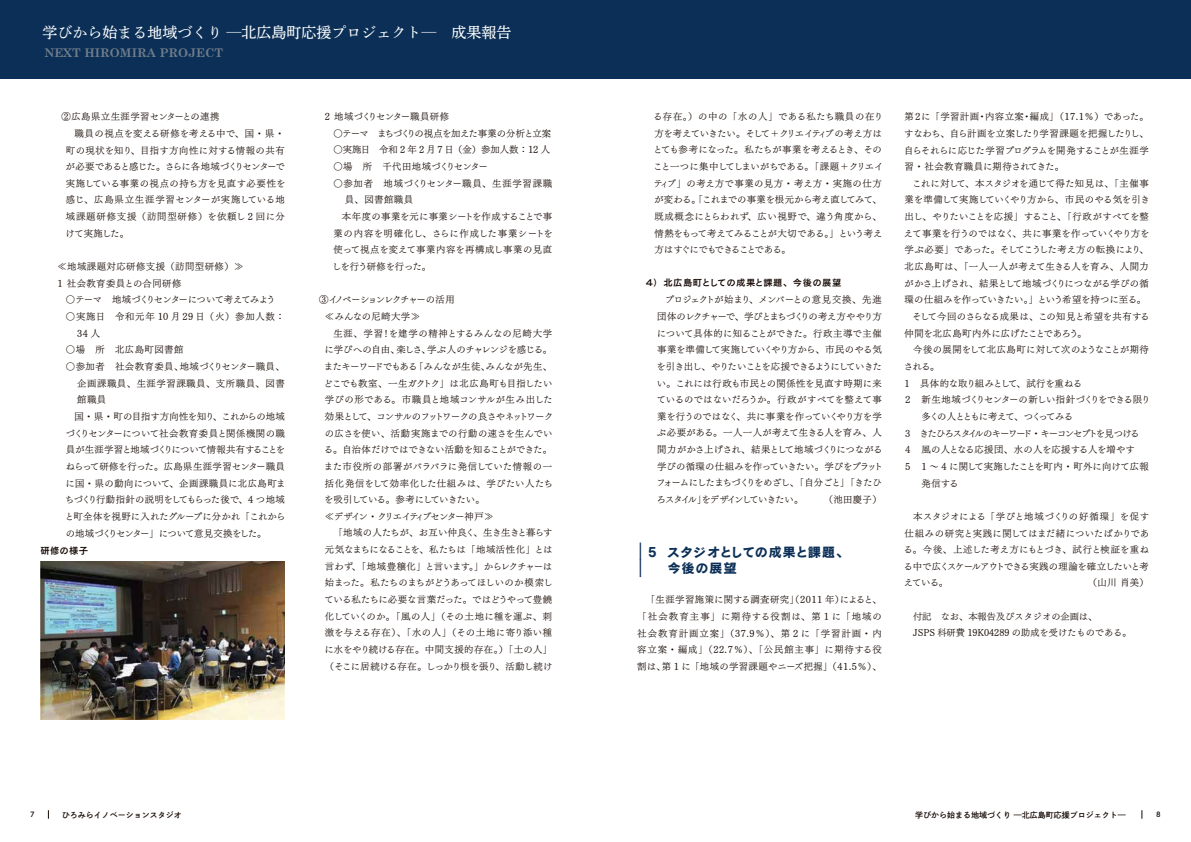
<style>
.page{position:relative;width:1191px;height:842px;background:#fff}
.page>*{position:absolute;margin:0;border:0;box-sizing:border-box;transform-origin:0 0}
.t1{font:15px "FOT DNP Shuei Y Min Std M";color:#fff}
.t2{font:13.5px/16.7px "Cezanne Pro B";letter-spacing:-.005em;color:#0b2f56}
.t3{font:700 12px "Century Schoolbook";color:#9c9fa2}
.t4{font:9.4px/16.7px "UD Mincho Pr 6 L";letter-spacing:-.005em;color:#140700;text-align:justify}
.t5{font:9.4px/16.7px "UD Mincho Pr 6 L";letter-spacing:-.03em;color:#140700}
.t6{font:9.4px/16.7px "UD Mincho Pr 6 L";letter-spacing:.05em;color:#140700}
.t7{font:9.4px/16.7px "UD Mincho Pr 6 L";letter-spacing:-.045em;color:#140700}
.t8{font:9.4px "UD Mincho Pr 6 L";letter-spacing:-.06em;color:#140700}
.t9{font:9.4px "UD Mincho Pr 6 L";letter-spacing:.04em;color:#140700}
.t10{font:9.4px "UD Mincho Pr 6 L";letter-spacing:.08em;color:#140700}
.t11{font:9.4px "UD Mincho Pr 6 L";letter-spacing:.015em;color:#140700}
.t12{font:9.4px "UD Mincho Pr 6 L";letter-spacing:-.035em;color:#140700}
.t13{font:9.4px "UD Mincho Pr 6 L";letter-spacing:-.125em;color:#140700}
.t14{font:9.4px "UD Mincho Pr 6 L";letter-spacing:-.065em;color:#140700}
.t15{font:9.4px "Cezanne Pro DB";letter-spacing:.035em;color:#140700}
.t16{font:9.4px "UD Mincho Pr 6 L";letter-spacing:-.08em;color:#140700}
.t17{font:9.4px "UD Mincho Pr 6 L";letter-spacing:-.025em;color:#140700}
.t18{font:9.4px "UD Mincho Pr 6 L";letter-spacing:-.05em;color:#140700}
.t19{font:9.4px "UD Mincho Pr 6 L";letter-spacing:.045em;color:#140700}
.t20{font:9.4px "UD Mincho Pr 6 L";letter-spacing:.035em;color:#140700}
.t21{font:9.4px "UD Mincho Pr 6 L";letter-spacing:.055em;color:#140700}
.t22{font:9.4px "UD Mincho Pr 6 L";letter-spacing:.09em;color:#140700}
.t23{font:9.4px "UD Mincho Pr 6 L";letter-spacing:.06em;color:#140700}
.t24{font:9.4px "UD Mincho Pr 6 L";letter-spacing:-.11em;color:#140700}
.t25{font:9.2px/16.1px "UD Mincho Pr 6 L";color:#140700}
.t26{font:8px "FOT DNP Shuei Go Gin Std B";color:#140700}
.t27{font:7.1px "FOT DNP Shuei Go Gin Std B";color:#140700}
.s1{font-size:17.5px}
</style>
<div class="page">
<div style="left:0;top:0;width:1191px;height:79px;background:#0b2f56"></div>
<img style="left:40px;top:562px;width:245px;height:157px">
<h1 class="t1" style="left:43px;top:22px;width:470px">学びから始まる地域づくり ̶北広島町応援プロジェクト̶　成果報告</h1>
<p class="t3" style="left:45px;top:45px;width:180px">NEXT HIROMIRA PROJECT</p>
<p class="t6" style="left:52px;top:108px;width:169px">　②広島県立生涯学習センターとの連携</p>
<p class="t11" style="left:74px;top:125px;width:212px">職員の視点を変える研修を考える中で、国・県・</p>
<p class="t9" style="left:66px;top:142px;width:220px">町の現状を知り、目指す方向性に対する情報の共有</p>
<p class="t16" style="left:66px;top:158px;width:221px">が必要であると感じた。さらに各地域づくりセンターで</p>
<p class="t19" style="left:66px;top:175px;width:221px">実施している事業の視点の持ち方を見直す必要性を</p>
<p class="t9" style="left:66px;top:192px;width:220px">感じ、広島県立生涯学習センターが実施している地</p>
<p class="t22" style="left:66px;top:208px;width:220px">域課題研修支援（訪問型研修）を依頼し 2 回に分</p>
<p class="t4" style="left:65px;top:224px;width:65px">けて実施した。</p>
<p class="t6" style="left:57px;top:257px;width:188px">≪地域課題対応研修支援（訪問型研修）≫<br>1 社会教育委員との合同研修</p>
<p class="t18" style="left:66px;top:292px;width:211px">〇テーマ　地域づくりセンターについて考えてみよう</p>
<p class="t10" style="left:66px;top:308px;width:220px">〇実施日　令和元年 10 月 29 日（火）参加人数：</p>
<p class="t4" style="left:77px;top:324px;width:24px">34 人</p>
<p class="t6" style="left:66px;top:341px;width:129px">〇場　所　北広島町図書館　</p>
<p class="t6" style="left:66px;top:357px;width:220px">〇参加者　社会教育委員、地域づくりセンター職員、</p>
<p class="t23" style="left:77px;top:375px;width:209px">企画課職員、生涯学習課職員、支所職員、図書</p>
<p class="t4" style="left:77px;top:391px;width:30px">館職員</p>
<p class="t5" style="left:74px;top:407px;width:212px">国・県・町の目指す方向性を知り、これからの地域</p>
<p class="t4" style="left:66px;top:424px;width:220px">づくりセンターについて社会教育委員と関係機関の職</p>
<p class="t17" style="left:66px;top:441px;width:221px">員が生涯学習と地域づくりについて情報共有することを</p>
<p class="t4" style="left:66px;top:457px;width:220px">ねらって研修を行った。広島県生涯学習センター職員</p>
<p class="t20" style="left:66px;top:475px;width:222px">に国・県の動向について、企画課職員に北広島町ま</p>
<p class="t12" style="left:65px;top:491px;width:221px">ちづくり行動指針の説明をしてもらった後で、4 つ地域</p>
<p class="t4" style="left:65px;top:507px;width:222px">と町全体を視野に入れたグループに分かれ「これから</p>
<p class="t8" style="left:66px;top:525px;width:202px">の地域づくりセンター」について意見交換をした。</p>
<p class="t15" style="left:40px;top:544px;width:49px">研修の様子</p>
<p class="t12" style="left:325px;top:108px;width:126px">2 地域づくりセンター職員研修</p>
<p class="t8" style="left:333px;top:125px;width:219px">〇テーマ　まちづくりの視点を加えた事業の分析と立案</p>
<p class="t4" style="left:333px;top:141px;width:218px">〇実施日　令和 2 年 2 月 7 日（金）参加人数：12 人</p>
<p class="t4" style="left:333px;top:157px;width:165px">〇場　所　千代田地域づくりセンター　</p>
<p class="t10" style="left:333px;top:175px;width:220px">〇参加者　地域づくりセンター職員、生涯学習課職</p>
<p class="t4" style="left:345px;top:191px;width:70px">員、図書館職員</p>
<p class="t11" style="left:342px;top:208px;width:212px">本年度の事業を元に事業シートを作成することで事</p>
<p class="t21" style="left:333px;top:225px;width:221px">業の内容を明確化し、さらに作成した事業シートを</p>
<p class="t4" style="left:333px;top:241px;width:220px">使って視点を変えて事業内容を再構成し事業の見直</p>
<p class="t5" style="left:332px;top:257px;width:101px">しを行う研修を行った。</p>
<p class="t7" style="left:325px;top:291px;width:131px;text-indent:-6px">③イノベーションレクチャーの活用≪みんなの尼崎大学≫</p>
<p class="t4" style="left:324px;top:324px;width:231px;text-align:left;text-indent:10px">生涯、学習！を建学の精神とするみんなの尼崎大学に学びへの自由、楽しさ、学ぶ人のチャレンジを感じる。またキーワードでもある「みんなが生徒、みんなが先生、どこでも教室、一生ガクトク」は北広島町も目指したい学びの形である。市職員と地域コンサルが生み出した効果として、コンサルのフットワークの良さやネットワークの広さを使い、活動実施までの行動の速さを生んでいる。自治体だけではできない活動を知ることができた。また市役所の部署がバラバラに発信していた情報の一括化発信をして効率化した仕組みは、学びたい人たちを吸引している。参考にしていきたい。<br>≪デザイン・クリエイティブセンター神戸≫</p>
<p class="t4" style="left:324px;top:524px;width:230px;text-indent:9px">「地域の人たちが、お互い仲良く、生き生きと暮らす元気なまちになることを、私たちは「地域活性化」とは言わず、「地域豊穣化」と言います。」からレクチャーは始まった。私たちのまちがどうあってほしいのか模索している私たちに必要な言葉だった。ではどうやって豊饒化していくのか。「風の人」（その土地に種を運ぶ、刺激を与える存在）、「水の人」（その土地に寄り添い種に水をやり続ける存在。中間支援的存在。）「土の人」（そこに居続ける存在。しっかり根を張り、活動し続け</p>
<p class="t4" style="left:653px;top:107px;width:232px;text-align:left">る存在。）の中の「水の人」である私たち職員の在り方を考えていきたい。そして＋クリエイティブの考え方はとても参考になった。私たちが事業を考えるとき、そのこと一つに集中してしまいがちである。「課題＋クリエイティブ」の考え方で事業の見方・考え方・実施の仕方が変わる。「これまでの事業を根元から考え直してみて、既成概念にとらわれず、広い視野で、違う角度から、情熱をもって考えてみることが大切である。」という考え方はすぐにでもできることである。</p>
<p class="t15" style="left:645px;top:277px;width:198px">４）北広島町としての成果と課題、今後の展望</p>
<p class="t5" style="left:656px;top:291px;width:228px;text-indent:9px">プロジェクトが始まり、メンバーとの意見交換、先進団体のレクチャーで、学びとまちづくりの考え方ややり方について具体的に知ることができた。行政主導で主催事業を準備して実施していくやり方から、市民のやる気を引き出し、やりたいことを応援できるようにしていきたい。これには行政も市民との関係性を見直す時期に来ているのではないだろうか。行政がすべてを整えて事業を行うのではなく、共に事業を作っていくやり方を学ぶ必要がある。一人一人が考えて生きる人を育み、人間力がかさ上げされ、結果として地域づくりにつながる学びの循環の仕組みを作っていきたい。学びをプラットフォームにしたまちづくりをめざし、「自分ごと」「きたひろスタイル」をデザインしていきたい。　　　（池田慶子）</p>
<h2 class="t2" style="left:637px;top:543px;width:214px"><span class="s1">┃</span> 5 スタジオとしての成果と課題、<span class="s1">┃</span>　 今後の展望</h2>
<p class="t4" style="left:637px;top:591px;width:246px;text-indent:9px">「生涯学習施策に関する調査研究」（2011 年）によると、「社会教育主事」に期待する役割は、第 1 に「地域の社会教育計画立案」（37.9％）、第 2 に「学習計画・内容立案・編成」（22.7％）、「公民館主事」に期待する役割は、第 1 に「地域の学習課題やニーズ把握」（41.5％）、</p>
<p class="t4" style="left:904px;top:108px;width:246px">第２に「学習計画・内容立案・編成」（17.1％）であった。すなわち、自ら計画を立案したり学習課題を把握したりし、自らそれらに応じた学習プログラムを開発することが生涯学習・社会教育職員に期待されてきた。</p>
<p class="t4" style="left:912px;top:174px;width:238px">これに対して、本スタジオを通じて得た知見は、「主催事</p>
<p class="t4" style="left:904px;top:191px;width:247px">業を準備して実施していくやり方から、市民のやる気を引き</p>
<p class="t7" style="left:904px;top:207px;width:246px">出し、やりたいことを応援」すること、「行政がすべてを整</p>
<p class="t4" style="left:904px;top:224px;width:247px">えて事業を行うのではなく、共に事業を作っていくやり方を</p>
<p class="t4" style="left:904px;top:241px;width:246px">学ぶ必要」であった。そしてこうした考え方の転換により、</p>
<p class="t6" style="left:904px;top:257px;width:246px">北広島町は、「一人一人が考えて生きる人を育み、人間力</p>
<p class="t4" style="left:904px;top:274px;width:246px">がかさ上げされ、結果として地域づくりにつながる学びの循</p>
<p class="t4" style="left:904px;top:291px;width:243px">環の仕組みを作っていきたい。」という希望を持つに至る。</p>
<p class="t4" style="left:912px;top:307px;width:239px">そして今回のさらなる成果は、この知見と希望を共有する</p>
<p class="t4" style="left:904px;top:324px;width:184px">仲間を北広島町内外に広げたことであろう。</p>
<p class="t4" style="left:913px;top:341px;width:237px">今後の展開をして北広島町に対して次のようなことが期待</p>
<p class="t4" style="left:903px;top:357px;width:37px">される。</p>
<p class="t4" style="left:902px;top:374px;width:181px">１　具体的な取り組みとして、試行を重ねる</p>
<p class="t14" style="left:903px;top:392px;width:249px">２　新生地域づくりセンターの新しい指針づくりをできる限り</p>
<p class="t24" style="left:921px;top:408px;width:153px">多くの人とともに考えて、つくってみる</p>
<p class="t13" style="left:903px;top:425px;width:238px">３　きたひろスタイルのキーワード・キーコンセプトを見つける</p>
<p class="t4" style="left:903px;top:441px;width:233px">４　風の人となる応援団、水の人を応援する人を増やす</p>
<p class="t4" style="left:903px;top:457px;width:247px">５　1 ～ 4 に関して実施したことを町内・町外に向けて広報</p>
<p class="t4" style="left:921px;top:474px;width:38px">発信する</p>
<p class="t4" style="left:903px;top:507px;width:247px;text-indent:10px">本スタジオによる「学びと地域づくりの好循環」を促す仕組みの研究と実践に関してはまだ緒についたばかりである。今後、上述した考え方にもとづき、試行と検証を重ねる中で広くスケールアウトできる実践の理論を確立したいと考</p>
<p class="t25" style="left:913px;top:607px;width:220px">付記　なお、本報告及びスタジオの企画は、<br>JSPS 科研費 19K04289 の助成を受けたものである。</p>
<p class="t27" style="left:30px;top:809px;width:6px">7</p>
<p class="t26" style="left:62px;top:809px;width:121px">ひろみらイノベーションスタジオ</p>
<p class="t26" style="left:915px;top:809px;width:212px">学びから始まる地域づくり ̶北広島町応援プロジェクト̶</p>
<p class="t27" style="left:1156px;top:809px;width:6px">8</p>
</div>
